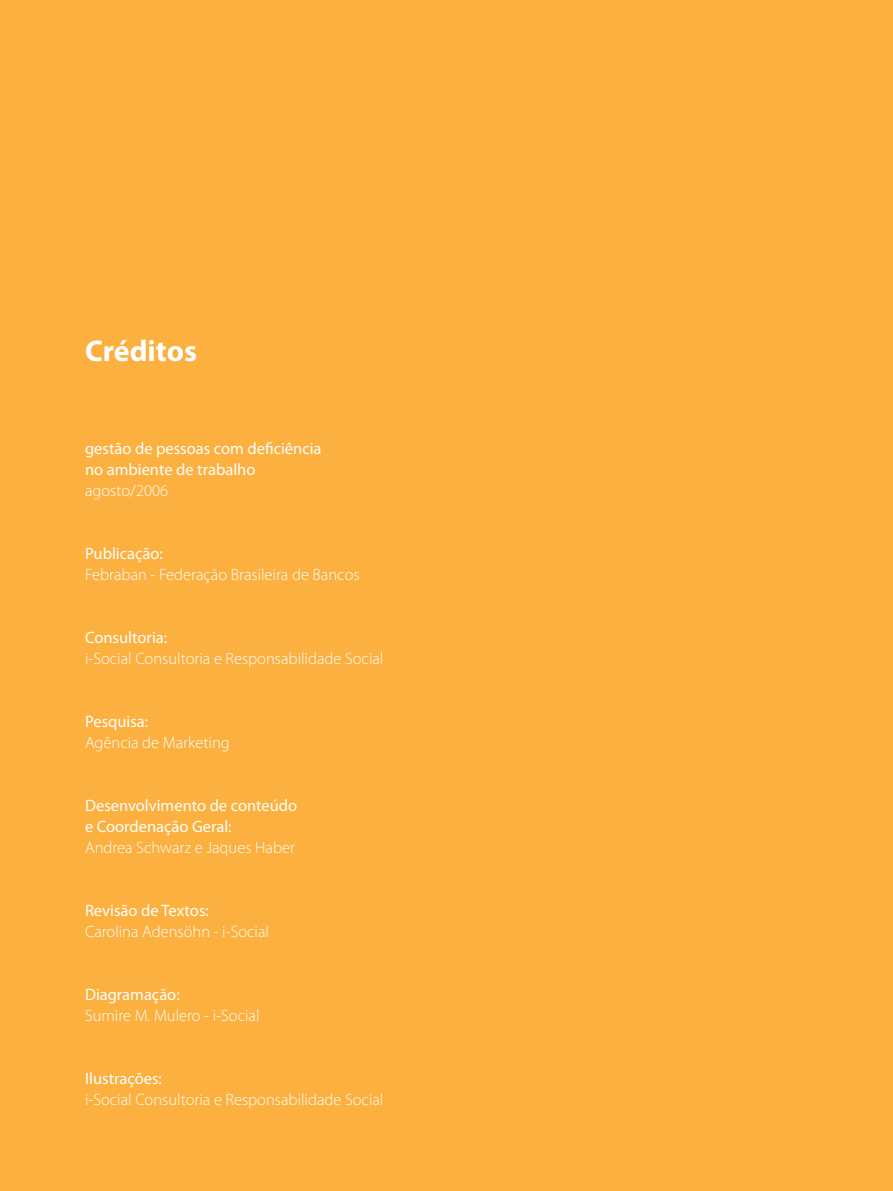
<style>
.page{position:relative;width:893px;height:1191px;background:#fbb03f}
.page>*{position:absolute;margin:0;border:0;box-sizing:border-box;transform-origin:0 0}
.t1{font:700 30px "Myriad Pro";color:#fff}
.t2{font:300 16.5px "Myriad Pro";color:#fff}
.t3{font:16.5px/21px "Myriad Pro";color:#fff}
</style>
<div class="page">
<h1 class="t1" style="left:85px;top:331px;width:114px">Créditos</h1>
<p class="t3" style="left:85px;top:438px;width:238px">gestão de pessoas com deficiência no ambiente de trabalho</p>
<p class="t2" style="left:85px;top:480px;width:85px">agosto/2006</p>
<p class="t3" style="left:85px;top:543px;width:79px">Publicação:</p>
<p class="t2" style="left:85px;top:564px;width:276px">Febraban - Federação Brasileira de Bancos</p>
<p class="t3" style="left:85px;top:627px;width:84px">Consultoria:</p>
<p class="t2" style="left:85px;top:648px;width:300px">i-Social Consultoria e Responsabilidade Social</p>
<p class="t3" style="left:85px;top:711px;width:65px">Pesquisa:</p>
<p class="t2" style="left:85px;top:732px;width:146px">Agência de Marketing</p>
<p class="t3" style="left:85px;top:795px;width:214px">Desenvolvimento de conteúdo e Coordenação Geral:</p>
<p class="t2" style="left:85px;top:837px;width:211px">Andrea Schwarz e Jaques Haber</p>
<p class="t3" style="left:85px;top:900px;width:125px">Revisão de Textos:</p>
<p class="t2" style="left:85px;top:921px;width:185px">Carolina Adensöhn - i-Social</p>
<p class="t3" style="left:85px;top:984px;width:96px">Diagramação:</p>
<p class="t2" style="left:85px;top:1005px;width:176px">Sumire M. Mulero - i-Social</p>
<p class="t3" style="left:85px;top:1068px;width:78px">Ilustrações:</p>
<p class="t2" style="left:85px;top:1089px;width:300px">i-Social Consultoria e Responsabilidade Social</p>
</div>
